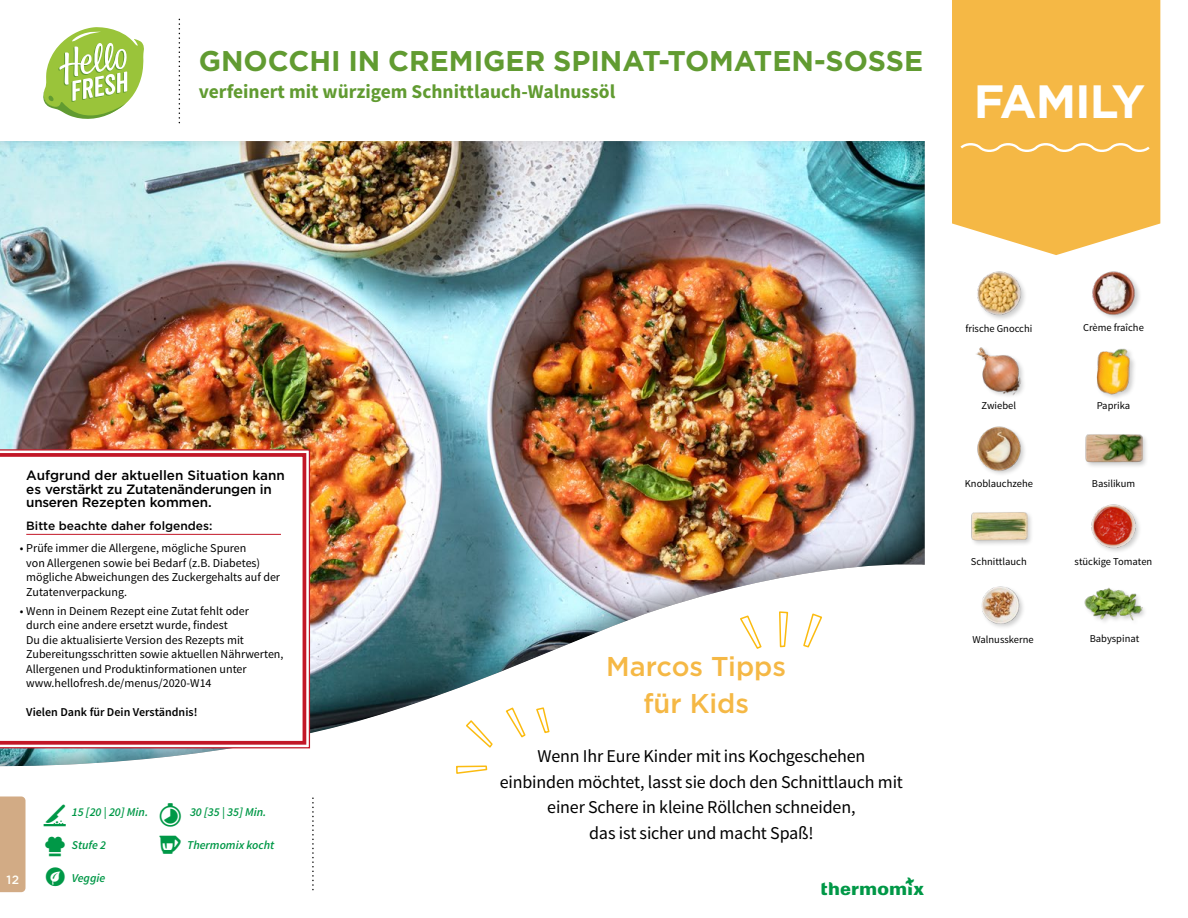
<style>
.page{position:relative;width:1188px;height:918px;background:#fff}
.page>*{position:absolute;margin:0;border:0;box-sizing:border-box;transform-origin:0 0}
.t1{font:700 46.65px "Gotham";letter-spacing:-.02em;color:#fff}
.t2{font:700 28.5px "Gotham";color:#619b31}
.t3{font:500 27.15px/36.3px "Gotham";color:#f5b845;text-align:center}
.t4{font:700 19.5px "Source Sans Pro";color:#619b31}
.t5{font:18px/25.5px "Source Sans Pro";letter-spacing:-.01em;color:#000;text-align:center}
.t6{font:500 13.5px/13.5px "Gotham";letter-spacing:-.01em;color:#000}
.t7{font:12px/14.4px "Source Sans Pro";color:#000}
.t8{font:italic 600 12px "Source Sans Pro";color:#009847}
.t9{font:600 12px "Source Sans Pro";color:#000}
.t10{font:500 12px "Gotham";color:#000}
.t11{font:500 12px "Gotham";color:#fffef7}
.t12{font:10.5px "Source Sans Pro";color:#000}
</style>
<div class="page">
<svg style="left:43px;top:27px;width:101px;height:92px"></svg>
<div style="left:1084px;top:586px;width:64px;height:41px;background:#000;opacity:.2"></div>
<img style="left:1085px;top:586px;width:57px;height:41px">
<img style="left:981px;top:586px;width:42px;height:41px">
<div style="left:970px;top:511px;width:64px;height:37px;background:#000;opacity:.2"></div>
<img style="left:970px;top:511px;width:58px;height:37px">
<img style="left:1091px;top:504px;width:49px;height:48px">
<div style="left:1085px;top:433px;width:63px;height:37px;background:#000;opacity:.2"></div>
<img style="left:1085px;top:433px;width:57px;height:37px">
<img style="left:977px;top:426px;width:48px;height:48px">
<img style="left:976px;top:347px;width:48px;height:49px">
<img style="left:1096px;top:348px;width:39px;height:50px">
<img style="left:1092px;top:271px;width:48px;height:48px">
<img style="left:977px;top:271px;width:48px;height:48px">
<div style="left:952px;top:0;width:208px;height:255px;background:#f5b845"></div>
<svg style="left:958px;top:140px;width:194px;height:15px;background:#f6c363"></svg>
<svg style="left:456px;top:766px;width:32px;height:8px"></svg>
<div style="left:0;top:141px;width:925px;height:625px;background:#000;opacity:.38"></div>
<div style="left:0;top:796px;width:26px;height:96px;background:#d2ab85"></div>
<svg style="left:0;top:449px;width:311px;height:300px"></svg>
<svg style="left:0;top:453px;width:306px;height:292px"></svg>
<h2 class="t2" style="left:199px;top:42px;width:726px">GNOCCHI IN CREMIGER SPINAT-TOMATEN-SOSSE</h2>
<h3 class="t4" style="left:199px;top:79px;width:418px">verfeinert mit würzigem Schnittlauch-Walnussöl</h3>
<h1 class="t1" style="left:974px;top:70px;width:173px">FAMILY</h1>
<p class="t6" style="left:26px;top:469px;width:260px">Aufgrund der aktuellen Situation kann es verstärkt zu Zutatenänderungen in unseren Rezepten kommen.</p>
<p class="t10" style="left:26px;top:518px;width:188px">Bitte beachte daher folgendes:</p>
<p class="t7" style="left:26px;top:541px;width:255px;text-indent:-6px">• Prüfe immer die Allergene, mögliche Spuren<br>von Allergenen sowie bei Bedarf (z.B. Diabetes) mögliche Abweichungen des Zuckergehalts auf der Zutatenverpackung.</p>
<p class="t7" style="left:26px;top:604px;width:259px;text-indent:-6px">• Wenn in Deinem Rezept eine Zutat fehlt oder<br>durch eine andere ersetzt wurde, findest<br>Du die aktualisierte Version des Rezepts mit Zubereitungsschritten sowie aktuellen Nährwerten, Allergenen und Produktinformationen unter www.hellofresh.de/menus/2020-W14</p>
<p class="t9" style="left:26px;top:704px;width:173px">Vielen Dank für Dein Verständnis!</p>
<p class="t8" style="left:72px;top:805px;width:78px">15 [20 | 20] Min.</p>
<p class="t8" style="left:190px;top:805px;width:78px">30 [35 | 35] Min.</p>
<p class="t11" style="left:6px;top:872px;width:14px">12</p>
<p class="t11" style="left:9px;top:872px;width:6px">1</p>
<p class="t8" style="left:72px;top:838px;width:36px">Stufe 2</p>
<p class="t8" style="left:187px;top:838px;width:89px">Thermomix kocht</p>
<p class="t8" style="left:72px;top:870px;width:35px">Veggie</p>
<h3 class="t3" style="left:606px;top:648px;width:181px">Marcos Tipps für Kids</h3>
<h3 class="t5" style="left:500px;top:744px;width:405px">Wenn Ihr Eure Kinder mit ins Kochgeschehen einbinden möchtet, lasst sie doch den Schnittlauch mit einer Schere in kleine Röllchen schneiden,<br>das ist sicher und macht Spaß!</h3>
<p class="t12" style="left:965px;top:322px;width:69px">frische Gnocchi</p>
<p class="t12" style="left:1083px;top:321px;width:62px">Crème fraîche</p>
<p class="t12" style="left:982px;top:399px;width:36px">Zwiebel</p>
<p class="t12" style="left:1097px;top:399px;width:35px">Paprika</p>
<p class="t12" style="left:965px;top:477px;width:70px">Knoblauchzehe</p>
<p class="t12" style="left:1092px;top:477px;width:45px">Basilikum</p>
<p class="t12" style="left:971px;top:555px;width:57px">Schnittlauch</p>
<p class="t12" style="left:1075px;top:555px;width:79px">stückige Tomaten</p>
<p class="t12" style="left:972px;top:633px;width:63px">Walnusskerne</p>
<p class="t12" style="left:1090px;top:632px;width:51px">Babyspinat</p>
</div>
